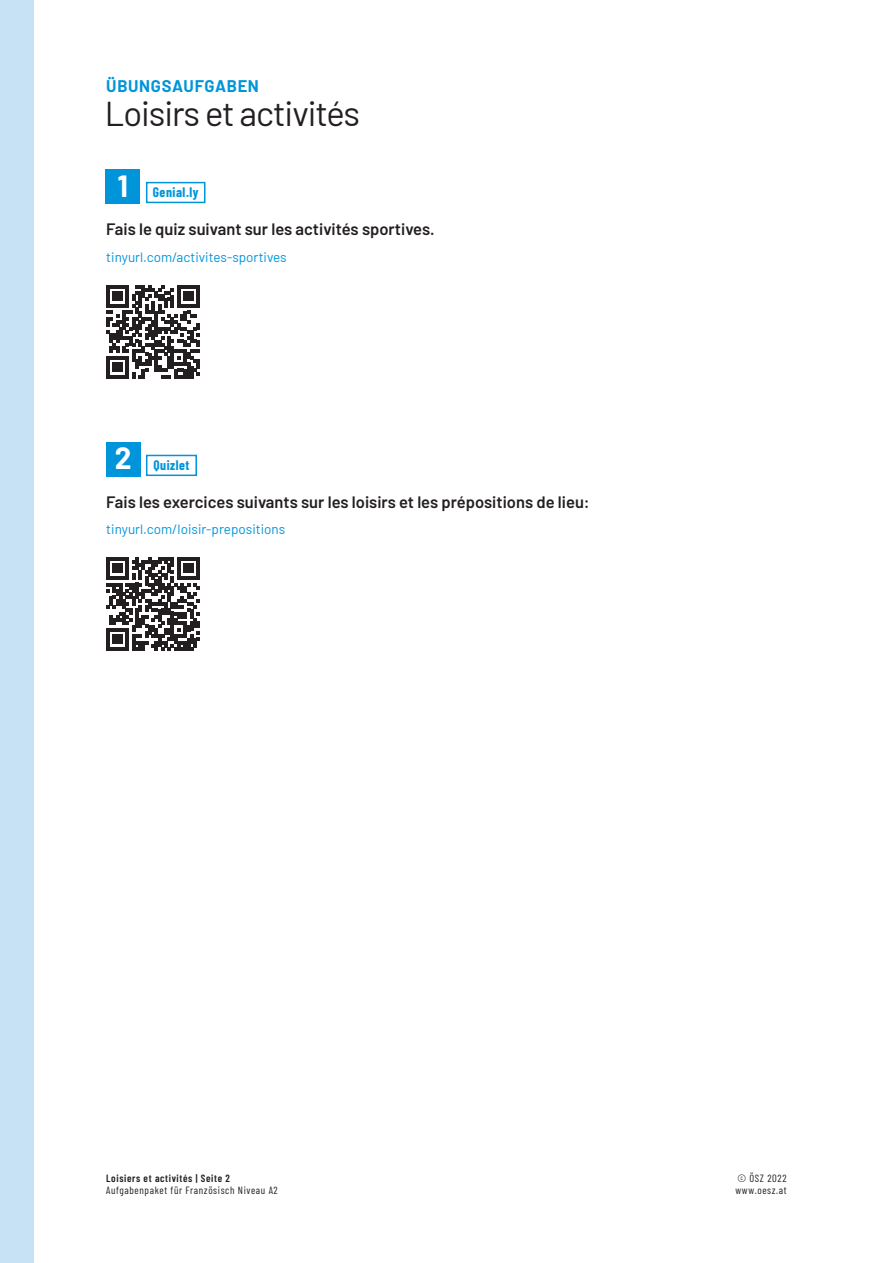
<style>
.page{position:relative;width:893px;height:1263px;background:#fff}
.page>*{position:absolute;margin:0;border:0;box-sizing:border-box;transform-origin:0 0}
.H1_-_FRA{font:34.5px "Barlow";letter-spacing:-.03em;color:#231f20}
.Anweisung_-_Nr{font:700 30px "Barlow";color:#fff}
.Anweisung_-_fett_-_F{font:600 16.5px "Barlow";color:#231f20}
.H1_-_Zusatz{font:700 16.5px "Barlow";letter-spacing:.04em;color:#0095da}
.Anweisung_-_Link_-_F{font:13.5px "Barlow";color:#0095da}
.Web-Typ{font:700 13.5px "Barlow Condensed";letter-spacing:.04em;color:#0095da}
.t1{font:10.5px/12px "Barlow Condensed";letter-spacing:.06em;color:#231f20}
.Fusszeile_Modellaufg{font:600 10.5px "Barlow Condensed";letter-spacing:.06em;color:#231f20}
</style>
<div class="page">
<div style="left:0;top:0;width:34px;height:1263px;background:#c7e1f5"></div>
<div style="left:106px;top:170px;width:34px;height:34px;background:#0095da"></div>
<div style="left:106px;top:442px;width:34px;height:34px;background:#0095da"></div>
<svg style="left:106px;top:285px;width:94px;height:93px"></svg>
<svg style="left:106px;top:557px;width:94px;height:94px"></svg>
<div style="left:146px;top:182px;width:59px;height:21px;border:2px solid #0095da"></div>
<div style="left:146px;top:455px;width:51px;height:21px;border:2px solid #0095da"></div>
<p class="H1_-_Zusatz" style="left:106px;top:74px;width:154px">ÜBUNGSAUFGABEN</p>
<p class="H1_-_FRA" style="left:105px;top:89px;width:257px">Loisirs et activités</p>
<p class="Anweisung_-_Nr" style="left:118px;top:164px;width:12px">1</p>
<p class="Web-Typ" style="left:153px;top:183px;width:47px">Genial.ly</p>
<p class="Anweisung_-_fett_-_F" style="left:106px;top:217px;width:330px">Fais le quiz suivant sur les activités sportives.</p>
<p class="Anweisung_-_Link_-_F" style="left:106px;top:247px;width:182px">tinyurl.com/activites-sportives</p>
<p class="Anweisung_-_Nr" style="left:115px;top:436px;width:18px">2</p>
<p class="Web-Typ" style="left:153px;top:456px;width:38px">Quizlet</p>
<p class="Anweisung_-_fett_-_F" style="left:106px;top:489px;width:485px">Fais les exercices suivants sur les loisirs et les prépositions de lieu:</p>
<p class="Anweisung_-_Link_-_F" style="left:106px;top:519px;width:180px">tinyurl.com/loisir-prepositions</p>
<p class="Fusszeile_Modellaufg" style="left:106px;top:1171px;width:125px">Loisiers et activités | Seite 2</p>
<p class="t1" style="left:106px;top:1183px;width:173px">Aufgabenpaket für Französisch Niveau A2</p>
<p class="t1" style="left:735px;top:1171px;width:53px">© ÖSZ 2022 www.oesz.at</p>
</div>
